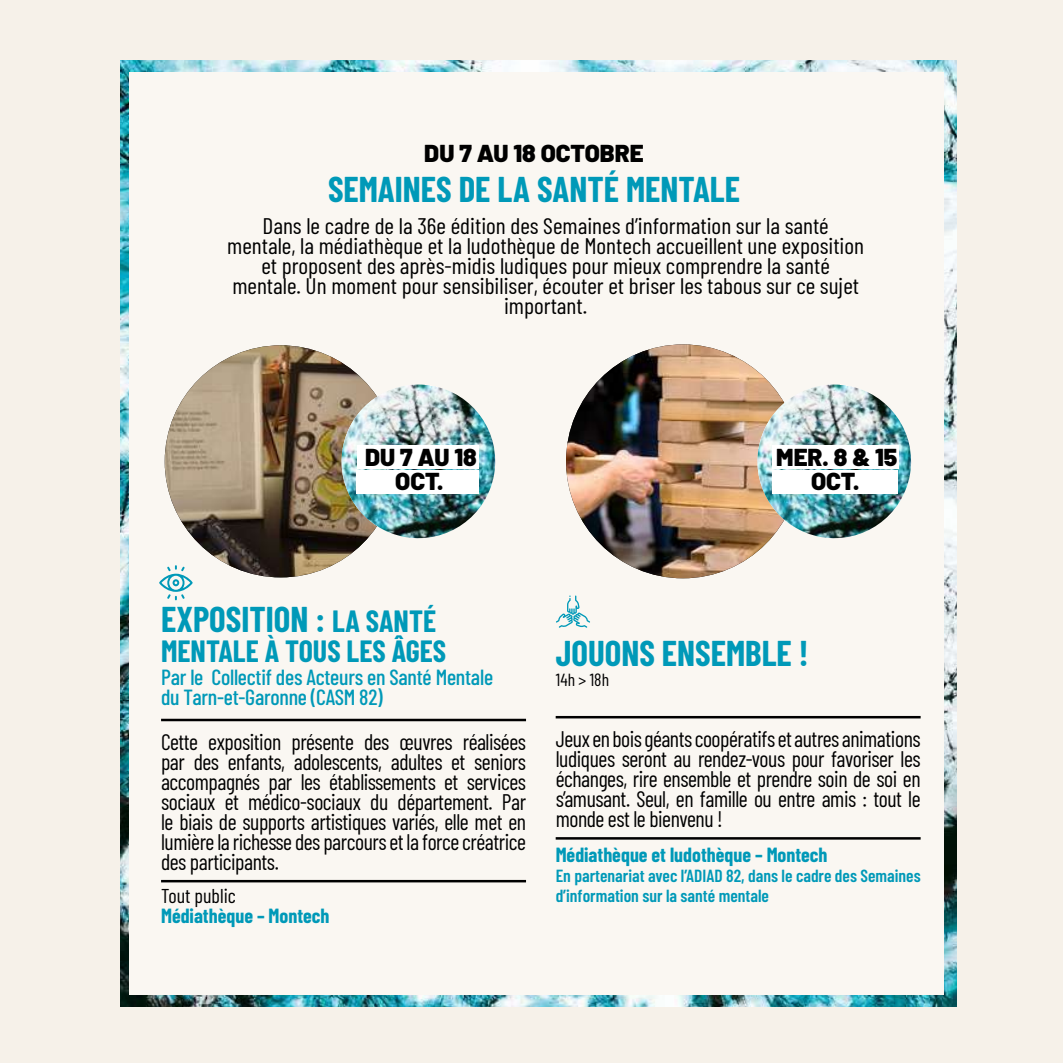
<style>
.page{position:relative;width:1063px;height:1063px;background:#f6f1e9}
.page>*{position:absolute;margin:0;border:0;box-sizing:border-box;transform-origin:0 0}
.t1{font:700 35px "Barlow Condensed";color:#0099b8}
.t2{font:700 30px "Barlow Condensed";color:#0099b8}
.t3{font:900 24.5px/24.5px "Barlow";color:#000;text-align:center}
.t4{font:22.5px/20px "Barlow Condensed";color:#000;text-align:justify}
.t5{font:22.5px/20px "Barlow Condensed";color:#000;text-align:center;scale:1.04 1}
.t6{font:500 21.75px/20px "Barlow Condensed";letter-spacing:-.01em;color:#0099b8}
.t7{font:700 20px "Barlow Condensed";color:#0099b8}
.t8{font:20px "Barlow Condensed";color:#000}
.t9{font:600 17.5px/20px "Barlow Condensed";color:#0099b8}
.t10{font:17.5px "Barlow Condensed";color:#000}
.s1{font-size:30px}
</style>
<div class="page">
<img style="left:120px;top:61px;width:837px;height:945px">
<div style="left:129px;top:73px;width:815px;height:922px;background:#faf7f2"></div>
<hr style="left:161px;top:880px;width:365px;height:2px;background:#000">
<hr style="left:161px;top:719px;width:365px;height:2px;background:#000">
<hr style="left:556px;top:837px;width:365px;height:3px;background:#000">
<hr style="left:556px;top:716px;width:365px;height:2px;background:#000">
<svg style="left:556px;top:596px;width:34px;height:32px"></svg>
<img style="left:165px;top:345px;width:232px;height:232px;border-radius:116px">
<img style="left:566px;top:344px;width:234px;height:234px;border-radius:117px">
<svg style="left:335px;top:378px;width:90px;height:7px"></svg>
<img style="left:335px;top:385px;width:161px;height:159px">
<div style="left:357px;top:445px;width:122px;height:24px;background:#fff"></div>
<div style="left:357px;top:470px;width:122px;height:23px;background:#fff"></div>
<svg style="left:751px;top:378px;width:89px;height:7px"></svg>
<img style="left:751px;top:385px;width:161px;height:159px">
<div style="left:773px;top:445px;width:126px;height:24px;background:#fff"></div>
<div style="left:773px;top:470px;width:125px;height:23px;background:#fff"></div>
<svg style="left:159px;top:565px;width:34px;height:35px"></svg>
<p class="t3" style="left:424px;top:139px;width:221px">DU 7 AU 18 OCTOBRE</p>
<h1 class="t1" style="left:328px;top:165px;width:414px">SEMAINES DE LA SANTÉ MENTALE</h1>
<p class="t5" style="left:227px;top:214px;width:614px">Dans le cadre de la 36e édition des Semaines d’information sur la santé mentale, la médiathèque et la ludothèque de Montech accueillent une exposition et proposent des après-midis ludiques pour mieux comprendre la santé mentale. Un moment pour sensibiliser, écouter et briser les tabous sur ce sujet important.</p>
<p class="t3" style="left:365px;top:443px;width:113px">DU 7 AU 18<br>OCT.</p>
<p class="t3" style="left:776px;top:443px;width:123px">MER. 8 &amp; 15<br>OCT.</p>
<h1 class="t1" style="left:161px;top:595px;width:277px">EXPOSITION : <span class="s1">LA SANTÉ</span></h1>
<h2 class="t2" style="left:161px;top:630px;width:287px">MENTALE À TOUS LES ÂGES</h2>
<h1 class="t1" style="left:556px;top:629px;width:254px">JOUONS ENSEMBLE !</h1>
<p class="t10" style="left:556px;top:667px;width:55px">14h &gt; 18h</p>
<p class="t6" style="left:161px;top:666px;width:334px">Par le Collectif des Acteurs en Santé Mentale du Tarn-et-Garonne (CASM 82)</p>
<p class="t4" style="left:161px;top:730px;width:367px">Cette exposition présente des œuvres réalisées par des enfants, adolescents, adultes et seniors accompagnés par les établissements et services sociaux et médico-sociaux du département. Par le biais de supports artistiques variés, elle met en lumière la richesse des parcours et la force créatrice des participants.</p>
<p class="t4" style="left:556px;top:727px;width:367px">Jeux en bois géants coopératifs et autres animations ludiques seront au rendez-vous pour favoriser les échanges, rire ensemble et prendre soin de soi en s’amusant. Seul, en famille ou entre amis : tout le monde est le bienvenu !</p>
<p class="t7" style="left:556px;top:841px;width:273px">Médiathèque et ludothèque – Montech</p>
<p class="t9" style="left:556px;top:865px;width:366px">En partenariat avec l’ADIAD 82, dans le cadre des Semaines d’information sur la santé mentale</p>
<p class="t8" style="left:161px;top:881px;width:76px">Tout public</p>
<p class="t7" style="left:161px;top:902px;width:170px">Médiathèque – Montech</p>
</div>
